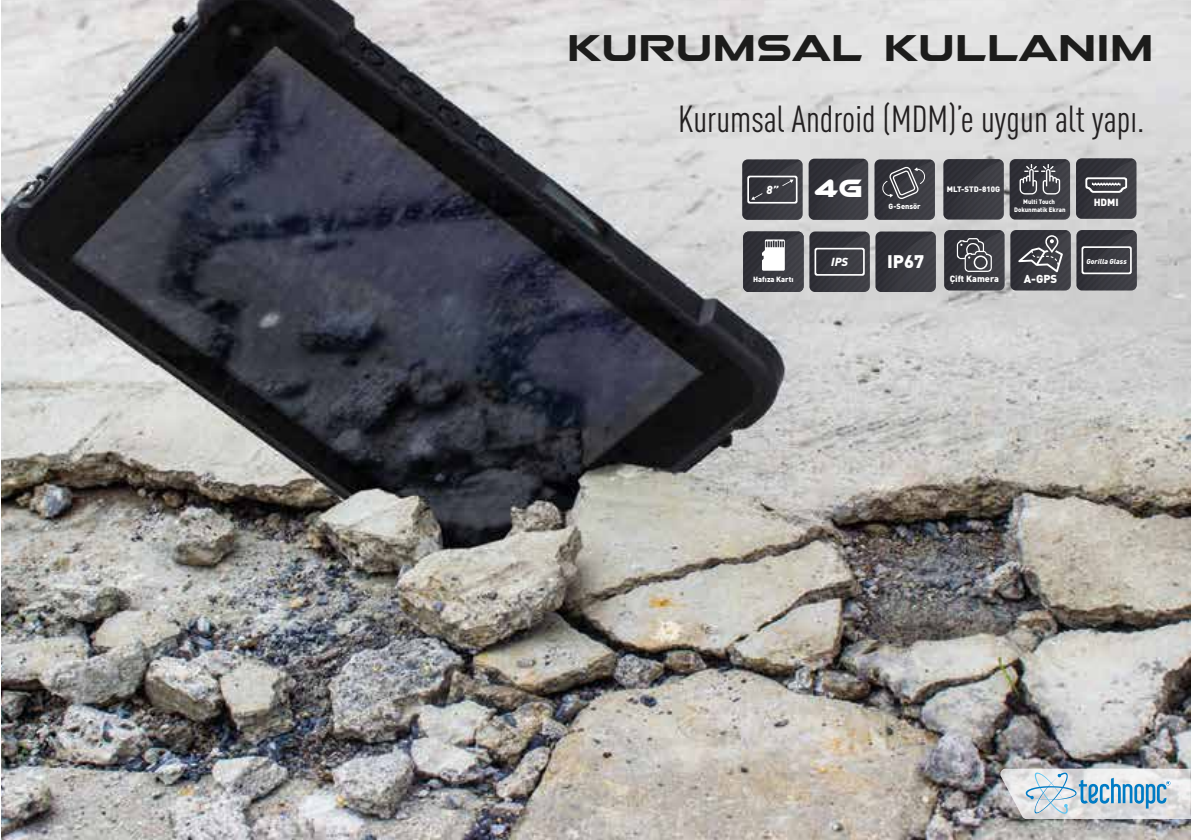
<style>
.page{position:relative;width:1191px;height:840px;background:#fff}
.page>*{position:absolute;margin:0;border:0;box-sizing:border-box;transform-origin:0 0}
.t1{font:700 42px "Qaranta";color:#1c1c1b}
.t2{font:condensed 37px "DIN Pro";color:#221f20}
.t3{font:500 29.6px "Franklin Gothic";color:#fff}
.t4{font:26px "Ethnocentric Rg";color:#fff}
.t5{font:900 18px "DIN Pro";color:#fff}
.t6{font:italic 900 11.6px "DIN Pro";color:#fff}
.t7{font:900 11.4px "DIN Pro";color:#fff}
.t8{font:900 10.2px "DIN Pro";color:#fff}
.t9{font:900 9px "DIN Pro";color:#fff}
.t10{font:900 7.8px "DIN Pro";color:#fff}
.t11{font:900 7.4px "DIN Pro";color:#fff}
.t12{font:italic 900 7.2px "DIN Pro";color:#fff}
.t13{font:900 6.4px/7.6px "DIN Pro";color:#fff;text-align:center;scale:.94 1}
</style>
<div class="page">
<img style="left:1px;top:0;width:1190px;height:839px">
<svg style="left:742px;top:159px;width:60px;height:61px;background:#48484e"></svg>
<svg style="left:874px;top:159px;width:61px;height:61px;background:#48484e"></svg>
<svg style="left:1009px;top:159px;width:61px;height:60px;background:#494a50"></svg>
<svg style="left:743px;top:231px;width:60px;height:61px;background:#58585e"></svg>
<svg style="left:1076px;top:230px;width:60px;height:60px;background:#46464c"></svg>
<svg style="left:809px;top:231px;width:127px;height:61px;background:#47474d"></svg>
<svg style="left:943px;top:159px;width:60px;height:60px;background:#38383f"></svg>
<svg style="left:944px;top:230px;width:60px;height:60px;background:#47474d"></svg>
<svg style="left:1010px;top:230px;width:60px;height:60px;background:#49494f"></svg>
<svg style="left:1076px;top:158px;width:60px;height:61px;background:#46474d"></svg>
<svg style="left:808px;top:159px;width:60px;height:61px;background:#393a40"></svg>
<svg style="left:1000px;top:768px;width:191px;height:50px;background:#c2d0da"></svg>
<p class="t1" style="left:567px;top:22px;width:588px">KURUMSAL KULLANIM</p>
<p class="t2" style="left:678px;top:97px;width:468px">Kurumsal Android (MDM)’e uygun alt yapı.</p>
<p class="t6" style="left:766px;top:179px;width:13px">8”</p>
<p class="t11" style="left:753px;top:273px;width:42px">Hafıza Kartı</p>
<p class="t4" style="left:814px;top:172px;width:50px">4G</p>
<p class="t3" style="left:820px;top:172px;width:19px">4</p>
<p class="t10" style="left:946px;top:183px;width:55px">MLT-STD-810G</p>
<p class="t11" style="left:888px;top:200px;width:34px">G-Sensör</p>
<p class="t13" style="left:1014px;top:197px;width:56px">Multi Touch<br>Dokunmatik Ekran</p>
<p class="t8" style="left:1093px;top:193px;width:27px">HDMI</p>
<p class="t5" style="left:887px;top:245px;width:39px">IP67</p>
<p class="t6" style="left:831px;top:251px;width:18px">IPS</p>
<p class="t12" style="left:1086px;top:255px;width:42px">Gorilla Glass</p>
<p class="t9" style="left:949px;top:271px;width:51px">Çift Kamera</p>
<p class="t7" style="left:1023px;top:268px;width:35px">A-GPS</p>
</div>
